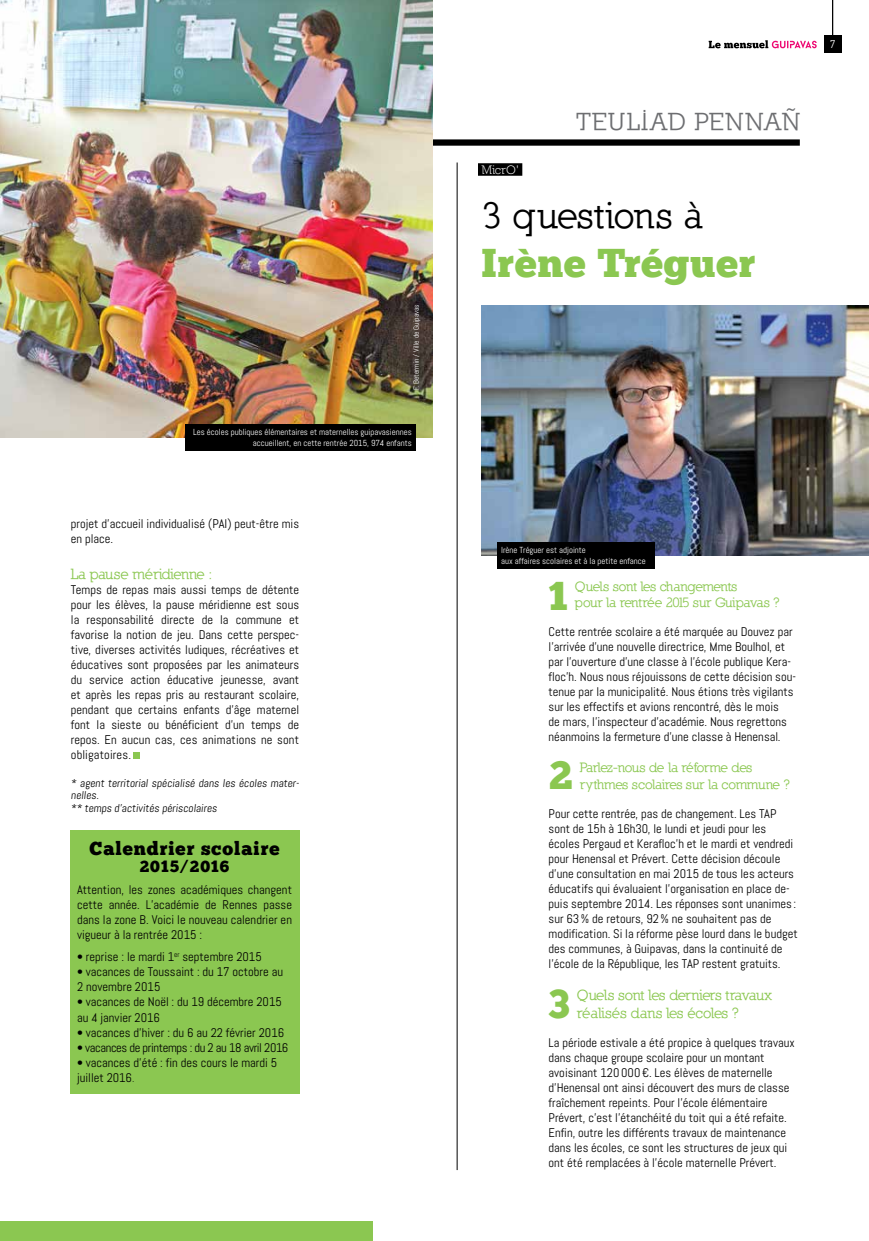
<style>
.page{position:relative;width:869px;height:1241px;background:#fff}
.page>*{position:absolute;margin:0;border:0;box-sizing:border-box;transform-origin:0 0}
.t1{font:40px "Chunk Five Ex";letter-spacing:.02em;color:#8bc751}
.t2{font:700 37.5px "Nilland";letter-spacing:.005em;color:#000}
.t3{font:700 25px "Nilland";letter-spacing:.05em;color:#6d6e71}
.t4{font:18.75px "Chunk Five Ex";letter-spacing:.05em;color:#000}
.t5{font:16.25px "Chunk Five Ex";letter-spacing:.05em;color:#000}
.t6{font:700 15px/18px "Nilland";letter-spacing:-.03em;color:#8bc751}
.t7{font:700 13.75px/16.5px "Nilland";letter-spacing:-.03em;color:#8bc751}
.t8{font:12.5px/15px "Abel";color:#000}
.t9{font:12.5px "Abel";letter-spacing:-.03em;color:#000}
.t10{font:12.5px "Nilland";color:#fff}
.t11{font:11.25px/12.5px "Abel";color:#000}
.t12{font:11.25px "Abel";color:#fff}
.t13{font:8.75px/11.2px "Abel";color:#fff;text-align:right}
.t14{font:7.5px "Abel";color:#fff}
.s1{font-style:italic;font-size:10px}
</style>
<div class="page">
<hr style="left:831px;top:0;width:1px;height:38px;background:#000">
<div style="left:823px;top:35px;width:18px;height:18px;background:#000"></div>
<div style="left:0;top:139px;width:799px;height:7px;background:#000"></div>
<div style="left:0;top:1221px;width:372px;height:19px;background:#8bc751"></div>
<svg style="left:708px;top:40px;width:108px;height:8px"></svg>
<img style="left:0;top:0;width:432px;height:437px">
<img style="left:481px;top:305px;width:387px;height:250px">
<div style="left:185px;top:424px;width:230px;height:26px;background:#000"></div>
<hr style="left:456px;top:162px;width:1px;height:1007px;background:#000">
<div style="left:478px;top:163px;width:44px;height:13px;background:#000"></div>
<div style="left:133px;top:752px;width:6px;height:7px;background:#8bc751"></div>
<div style="left:497px;top:542px;width:157px;height:27px;background:#000"></div>
<div style="left:70px;top:830px;width:229px;height:263px;background:#8bc751"></div>
<p class="t14" style="left:411px;top:389px;width:87px;rotate:-90deg">F. Betermin / Ville de Guipavas</p>
<p class="t13" style="left:193px;top:426px;width:220px">Les écoles publiques élémentaires et maternelles guipavasiennes accueillent, en cette rentrée 2015, 974 enfants</p>
<p class="t8" style="left:71px;top:516px;width:229px">projet d’accueil individualisé (PAI) peut-être mis en place.</p>
<p class="t6" style="left:71px;top:565px;width:143px">La pause méridienne :</p>
<p class="t8" style="left:71px;top:582px;width:229px;text-align:justify">Temps de repas mais aussi temps de détente pour les élèves, la pause méridienne est sous la responsabilité directe de la commune et favorise la notion de jeu. Dans cette perspec&shy;tive, diverses activités ludiques, récréatives et éducatives sont proposées par les animateurs du service action éducative jeunesse, avant et après les repas pris au restaurant scolaire, pendant que certains enfants d’âge maternel font la sieste ou bénéficient d’un temps de repos. En aucun cas, ces animations ne sont obligatoires.</p>
<p class="t11" style="left:71px;top:776px;width:231px">* agent territorial spécialisé dans les écoles mater&shy;nelles.<br>** temps d'activités périscolaires</p>
<h3 class="t4" style="left:89px;top:833px;width:191px">Calendrier scolaire</h3>
<h3 class="t5" style="left:140px;top:854px;width:91px">2015/2016</h3>
<p class="t8" style="left:77px;top:882px;width:216px;text-align:justify">Attention, les zones académiques changent cette année. L’académie de Rennes passe dans la zone B. Voici le nouveau calendrier en vigueur à la rentrée 2015 :</p>
<p class="t8" style="left:77px;top:949px;width:186px">• reprise : le mardi 1<sup>er</sup> septembre 2015</p>
<p class="t8" style="left:77px;top:964px;width:207px">• vacances de Toussaint : du 17 octobre au<br>2 novembre 2015</p>
<p class="t8" style="left:77px;top:994px;width:206px">• vacances de Noël : du 19 décembre 2015 au 4 janvier 2016</p>
<p class="t8" style="left:77px;top:1024px;width:208px">• vacances d’hiver : du 6 au 22 février 2016</p>
<p class="t9" style="left:77px;top:1039px;width:213px">• vacances de printemps : du 2 au 18 avril 2016</p>
<p class="t8" style="left:77px;top:1054px;width:201px">• vacances d’été : fin des cours le mardi 5 juillet 2016<span class="s1">.</span></p>
<p class="t10" style="left:481px;top:162px;width:39px">MicrO'</p>
<h3 class="t3" style="left:576px;top:106px;width:224px">TEULIAD PENNAÑ</h3>
<h2 class="t2" style="left:481px;top:193px;width:222px">3 questions à</h2>
<h1 class="t1" style="left:481px;top:232px;width:275px">Irène Tréguer</h1>
<p class="t12" style="left:829px;top:37px;width:7px">7</p>
<p class="t13" style="left:501px;top:544px;width:146px;text-align:left">Irène Tréguer est adjointe<br>aux affaires scolaires et à la petite enfance</p>
<p class="t7" style="left:574px;top:577px;width:206px">Quels sont les changements<br>pour la rentrée 2015 sur Guipavas ?</p>
<p class="t8" style="left:548px;top:624px;width:249px">Cette rentrée scolaire a été marquée au Douvez par l’arrivée d’une nouvelle directrice, Mme Boulhol, et par l’ouverture d’une classe à l'école publique Kera&shy;floc’h. Nous nous réjouissons de cette décision sou&shy;tenue par la municipalité. Nous étions très vigilants sur les effectifs et avions rencontré, dès le mois<br>de mars, l'inspecteur d’académie. Nous regrettons néanmoins la fermeture d’une classe à Henensal.</p>
<p class="t7" style="left:579px;top:759px;width:211px">Parlez-nous de la réforme des rythmes scolaires sur la commune ?</p>
<p class="t8" style="left:548px;top:806px;width:250px">Pour cette rentrée, pas de changement. Les TAP sont de 15h à 16h30, le lundi et jeudi pour les écoles Pergaud et Kerafloc'h et le mardi et vendredi pour Henensal et Prévert. Cette décision découle d'une consultation en mai 2015 de tous les acteurs éducatifs qui évaluaient l'organisation en place de&shy;puis septembre 2014. Les réponses sont unanimes : sur 63% de retours, 92% ne souhaitent pas de modification. Si la réforme pèse lourd dans le budget des communes, à Guipavas, dans la continuité de l'école de la République, les TAP restent gratuits.</p>
<p class="t6" style="left:576px;top:985px;width:196px">Quels sont les derniers travaux réalisés dans les écoles ?</p>
<p class="t8" style="left:548px;top:1035px;width:247px">La période estivale a été propice à quelques travaux dans chaque groupe scolaire pour un montant avoisinant 120000€. Les élèves de maternelle d'Henensal ont ainsi découvert des murs de classe fraîchement repeints. Pour l’école élémentaire Prévert, c'est l’étanchéité du toit qui a été refaite.<br>Enfin, outre les différents travaux de maintenance dans les écoles, ce sont les structures de jeux qui ont été remplacées à l’école maternelle Prévert.</p>
<h1 class="t1" style="left:547px;top:566px;width:21px">1</h1>
<h1 class="t1" style="left:549px;top:744px;width:25px">2</h1>
<h1 class="t1" style="left:548px;top:973px;width:23px">3</h1>
</div>
